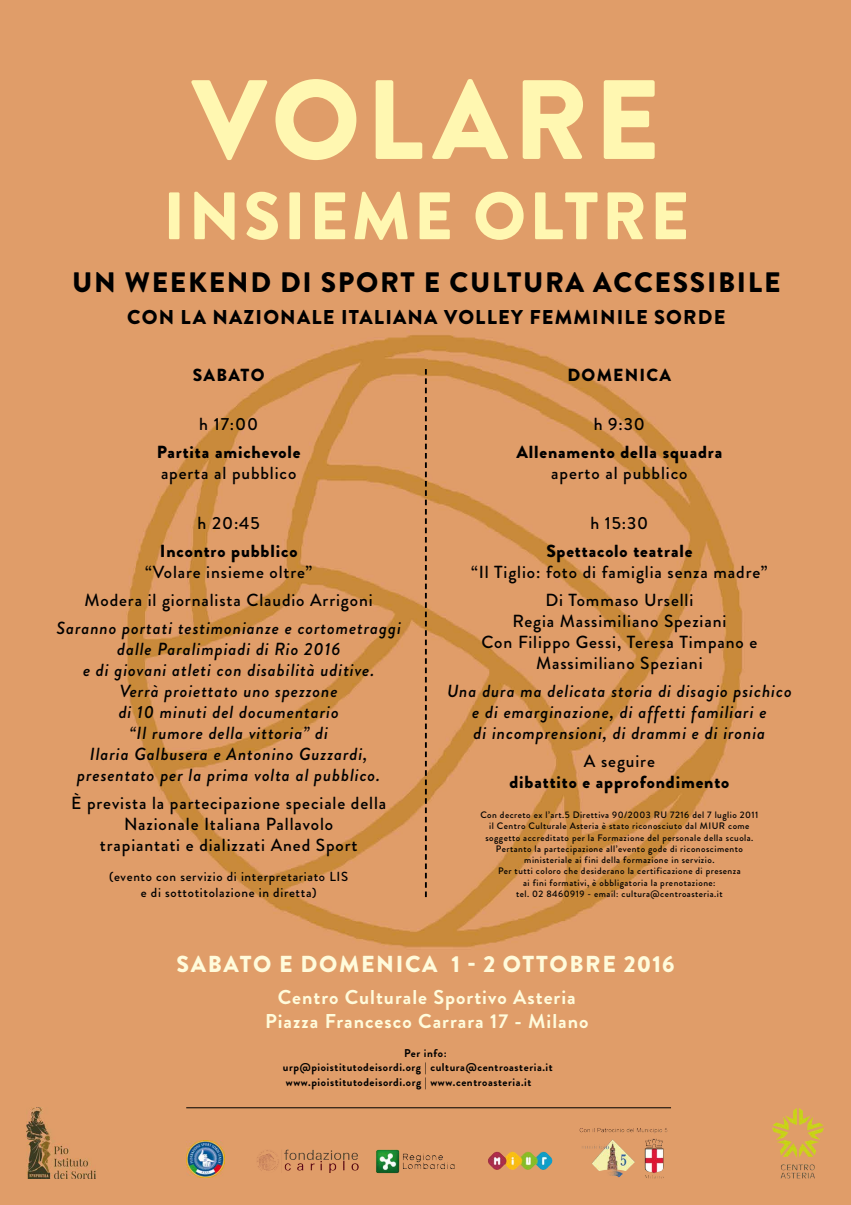
<style>
.page{position:relative;width:851px;height:1205px;background:#fff}
.page>*{position:absolute;margin:0;border:0;box-sizing:border-box;transform-origin:0 0}
.t1{font:900 112.5px "Brandon Grotesque";letter-spacing:.05em;color:#fff7b1}
.t2{font:900 66.88px "Brandon Grotesque";letter-spacing:.05em;color:#fff7b1}
.t3{font:900 28.12px "Brandon Grotesque";letter-spacing:.06em;color:#000}
.t4{font:900 23.12px "Brandon Grotesque";letter-spacing:.07em;color:#fffbdb}
.t5{font:700 20px "Brandon Grotesque";letter-spacing:.05em;color:#fffbdb}
.t6{font:900 20px "Brandon Grotesque";letter-spacing:.06em;color:#000}
.t7{font:italic 500 17.5px/21px "Brandon Grotesque";letter-spacing:.05em;color:#000;text-align:center}
.t8{font:500 17.5px/21px "Brandon Grotesque";letter-spacing:.05em;color:#000;text-align:center}
.t9{font:900 17.5px/21px "Brandon Grotesque";letter-spacing:.05em;color:#000;text-align:center}
.t10{font:900 17.5px "Brandon Grotesque";letter-spacing:.07em;color:#000}
.t11{font:500 13.12px/15.8px "Brandon Grotesque";letter-spacing:.05em;color:#000;text-align:center}
.t12{font:700 11.25px "Brandon Grotesque";letter-spacing:.05em;color:#000}
.t13{font:500 9.38px "Brandon Grotesque";letter-spacing:.05em;color:#000}
.s1{font-weight:500}
.s2{font-weight:900}
</style>
<div class="page">
<img style="left:0;top:0;width:850px;height:1205px">
<img style="left:792px;top:1107px;width:19px;height:18px">
<img style="left:186px;top:1140px;width:38px;height:38px">
<img style="left:487px;top:1151px;width:57px;height:19px">
<img style="left:579px;top:1128px;width:88px;height:4px">
<img style="left:256px;top:1149px;width:33px;height:24px">
<svg style="left:425px;top:369px;width:2px;height:528px"></svg>
<hr style="left:186px;top:1107px;width:485px;height:1px;background:#000">
<img style="left:27px;top:1107px;width:69px;height:71px">
<p class="t1" style="left:192px;top:40px;width:469px">VOLARE</p>
<p class="t2" style="left:163px;top:169px;width:527px">INSIEME OLTRE</p>
<p class="t3" style="left:72px;top:262px;width:709px">UN WEEKEND DI SPORT E CULTURA ACCESSIBILE</p>
<p class="t6" style="left:127px;top:303px;width:600px">CON LA NAZIONALE ITALIANA VOLLEY FEMMINILE SORDE</p>
<p class="t9" style="left:193px;top:365px;width:73px">SABATO</p>
<p class="t8" style="left:199px;top:414px;width:60px">h 17:00</p>
<p class="t9" style="left:157px;top:442px;width:145px;text-align:left">Partita amichevole <span class="s1">aperta al pubblico</span></p>
<p class="t8" style="left:198px;top:512px;width:64px">h 20:45</p>
<p class="t8" style="left:145px;top:540px;width:169px"><span class="s2">Incontro pubblico </span>“Volare insieme oltre”</p>
<p class="t8" style="left:85px;top:589px;width:289px">Modera il giornalista Claudio Arrigoni</p>
<p class="t7" style="left:56px;top:617px;width:346px">Saranno portati testimonianze e cortometraggi dalle Paralimpiadi di Rio 2016<br>e di giovani atleti con disabilità uditive.<br>Verrà proiettato uno spezzone<br>di 10 minuti del documentario<br>“Il rumore della vittoria” di<br>Ilaria Galbusera e Antonino Guzzardi, presentato per la prima volta al pubblico.</p>
<p class="t8" style="left:71px;top:793px;width:316px">È prevista la partecipazione speciale della<br>Nazionale Italiana Pallavolo<br>trapiantati e dializzati Aned Sport</p>
<p class="t11" style="left:109px;top:869px;width:240px">(evento con servizio di interpretariato LIS e di sottotitolazione in diretta)</p>
<p class="t10" style="left:567px;top:363px;width:105px">DOMENICA</p>
<p class="t8" style="left:593px;top:414px;width:53px">h 9:30</p>
<p class="t9" style="left:516px;top:442px;width:207px">Allenamento della squadra <span class="s1">aperto al pubblico</span></p>
<p class="t8" style="left:590px;top:512px;width:59px">h 15:30</p>
<p class="t8" style="left:471px;top:540px;width:297px"><span class="s2">Spettacolo teatrale<br></span>“Il Tiglio: foto di famiglia senza madre”</p>
<p class="t8" style="left:481px;top:589px;width:277px">Di Tommaso Urselli<br>Regia Massimiliano Speziani<br>Con Filippo Gessi, Teresa Timpano e<br>Massimiliano Speziani</p>
<p class="t7" style="left:447px;top:680px;width:346px">Una dura ma delicata storia di disagio psichico e di emarginazione, di affetti familiari e<br>di incomprensioni, di drammi e di ironia</p>
<p class="t9" style="left:509px;top:751px;width:221px"><span class="s1">A seguire<br></span>dibattito e approfondimento</p>
<p class="t13" style="left:480px;top:808px;width:279px">Con decreto ex l’art.5 Direttiva 90/2003 RU 7216 del 7 luglio 2011</p>
<p class="t13" style="left:489px;top:820px;width:262px">il Centro Culturale Asteria è stato riconosciuto dal MIUR come</p>
<p class="t13" style="left:485px;top:831px;width:269px">soggetto accreditato per la Formazione del personale della scuola.</p>
<p class="t13" style="left:496px;top:842px;width:248px">Pertanto la partecipazione all’evento gode di riconoscimento</p>
<p class="t13" style="left:524px;top:853px;width:192px">ministeriale ai fini della formazione in servizio.</p>
<p class="t13" style="left:498px;top:865px;width:244px">Per tutti coloro che desiderano la certificazione di presenza</p>
<p class="t13" style="left:523px;top:876px;width:194px">ai fini formativi, è obbligatoria la prenotazione:</p>
<p class="t13" style="left:516px;top:887px;width:208px">tel. 02 8460919 - email: cultura@centroasteria.it</p>
<p class="t4" style="left:176px;top:948px;width:499px">SABATO E DOMENICA 1 - 2 OTTOBRE 2016</p>
<p class="t5" style="left:278px;top:983px;width:299px">Centro Culturale Sportivo Asteria</p>
<p class="t5" style="left:265px;top:1007px;width:325px">Piazza Francesco Carrara 17 - Milano</p>
<p class="t12" style="left:404px;top:1045px;width:44px">Per info:</p>
<p class="t12" style="left:283px;top:1059px;width:271px">urp@pioistitutodeisordi.org | cultura@centroasteria.it</p>
<p class="t12" style="left:286px;top:1074px;width:247px">www.pioistitutodeisordi.org | www.centroasteria.it</p>
</div>
